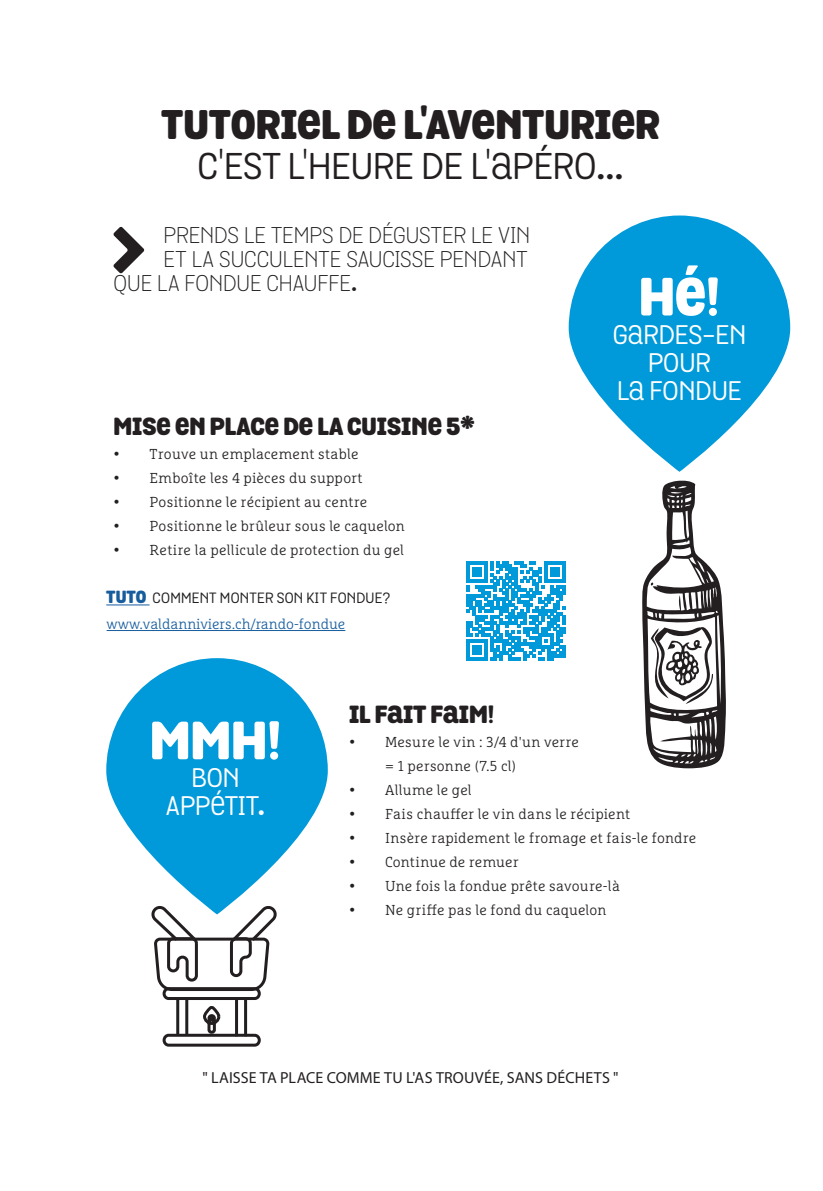
<style>
.page{position:relative;width:823px;height:1191px;background:#fff}
.page>*{position:absolute;margin:0;border:0;box-sizing:border-box;transform-origin:0 0}
.t1{font:900 52px "Grota Rounded";color:#fff}
.t2{font:900 40px "Grota Rounded";color:#231f20}
.t3{font:36px "Grota Rounded";color:#231f20}
.t4{font:26px/28px "Grota Rounded";color:#fff;text-align:center}
.t5{font:900 24px "Grota Rounded";color:#231f20}
.t6{font:300 22px "Grota Rounded";letter-spacing:-.005em;color:#231f20}
.t7{font:16px "Myriad Pro";letter-spacing:.01em;color:#231f20}
.t8{font:300 14.4px/24px "Marselis Slab OT";letter-spacing:.01em;color:#231f20}
.t9{font:300 14.4px "Marselis Slab OT";color:#175d9e}
.t10{font:14.4px "Grota Rounded";letter-spacing:.02em;color:#231f20}
.s1{font-size:17px}
.s2{font-weight:900;font-size:17px;color:#175d9e}
</style>
<div class="page">
<hr style="left:176px;top:998px;width:3px;height:37px;background:#231f20">
<hr style="left:235px;top:997px;width:3px;height:39px;background:#231f20">
<svg style="left:203px;top:1006px;width:18px;height:27px"></svg>
<div style="left:162px;top:1033px;width:98px;height:13px;border:3px solid #231f20;border-radius:5px"></div>
<div style="left:162px;top:987px;width:98px;height:13px;border:3px solid #231f20;border-radius:5px"></div>
<svg style="left:151px;top:914px;width:125px;height:78px"></svg>
<hr style="left:185px;top:998px;width:3px;height:37px;background:#231f20">
<hr style="left:244px;top:998px;width:3px;height:38px;background:#231f20">
<svg style="left:642px;top:480px;width:84px;height:288px"></svg>
<svg style="left:568px;top:215px;width:221px;height:257px;fill:#0099da"></svg>
<svg style="left:106px;top:658px;width:221px;height:256px;fill:#0099da"></svg>
<svg style="left:113px;top:227px;width:31px;height:46px"></svg>
<hr style="left:106px;top:604px;width:43px;height:1px;background:#175d9e">
<svg style="left:466px;top:561px;width:99px;height:99px"></svg>
<hr style="left:106px;top:630px;width:239px;height:1px;background:#175d9e">
<h2 class="t2" style="left:161px;top:93px;width:500px">TUTORIEL DE L'AVENTURIER</h2>
<h3 class="t3" style="left:197px;top:139px;width:427px">C'EST L'HEURE DE L'APÉRO…</h3>
<h3 class="t6" style="left:163px;top:220px;width:367px">PRENDS LE TEMPS DE DÉGUSTER LE VIN</h3>
<h3 class="t6" style="left:163px;top:244px;width:365px">ET LA SUCCULENTE SAUCISSE PENDANT</h3>
<h3 class="t6" style="left:113px;top:268px;width:245px">QUE LA FONDUE CHAUFFE.</h3>
<h3 class="t5" style="left:113px;top:407px;width:362px">MISE EN PLACE DE LA CUISINE 5*</h3>
<p class="t8" style="left:113px;top:442px;width:246px"><span class="s1">•</span> Trouve un emplacement stable</p>
<p class="t8" style="left:113px;top:466px;width:250px"><span class="s1">•</span> Emboîte les 4 pièces du support</p>
<p class="t8" style="left:113px;top:490px;width:255px"><span class="s1">•</span> Positionne le récipient au centre</p>
<p class="t8" style="left:113px;top:514px;width:293px"><span class="s1">•</span> Positionne le brûleur sous le caquelon</p>
<p class="t8" style="left:113px;top:538px;width:292px"><span class="s1">•</span> Retire la pellicule de protection du gel</p>
<p class="t10" style="left:106px;top:587px;width:285px"><span class="s2">TUTO</span> COMMENT MONTER SON KIT FONDUE?</p>
<p class="t9" style="left:106px;top:615px;width:240px">www.valdanniviers.ch/rando-fondue</p>
<h1 class="t1" style="left:638px;top:255px;width:83px">HÉ!</h1>
<h3 class="t4" style="left:612px;top:320px;width:135px">GARDES-EN<br>POUR<br>LA FONDUE</h3>
<h1 class="t1" style="left:150px;top:699px;width:133px">MMH!</h1>
<h3 class="t4" style="left:166px;top:763px;width:101px">BON<br>APPÉTIT.</h3>
<h3 class="t5" style="left:349px;top:695px;width:147px">IL FAIT FAIM!</h3>
<p class="t8" style="left:385px;top:730px;width:195px;text-indent:-36px"><span class="s1">•</span> Mesure le vin : 3/4 d'un verre = 1 personne (7.5 cl)</p>
<p class="t8" style="left:349px;top:778px;width:124px"><span class="s1">•</span> Allume le gel</p>
<p class="t8" style="left:349px;top:802px;width:282px"><span class="s1">•</span> Fais chauffer le vin dans le récipient</p>
<p class="t8" style="left:349px;top:826px;width:348px"><span class="s1">•</span> Insère rapidement le fromage et fais-le fondre</p>
<p class="t8" style="left:349px;top:850px;width:171px"><span class="s1">•</span> Continue de remuer</p>
<p class="t8" style="left:349px;top:874px;width:272px"><span class="s1">•</span> Une fois la fondue prête savoure-là</p>
<p class="t8" style="left:349px;top:898px;width:259px"><span class="s1">•</span> Ne griffe pas le fond du caquelon</p>
<p class="t7" style="left:202px;top:1068px;width:417px">" LAISSE TA PLACE COMME TU L'AS TROUVÉE, SANS DÉCHETS "</p>
</div>
